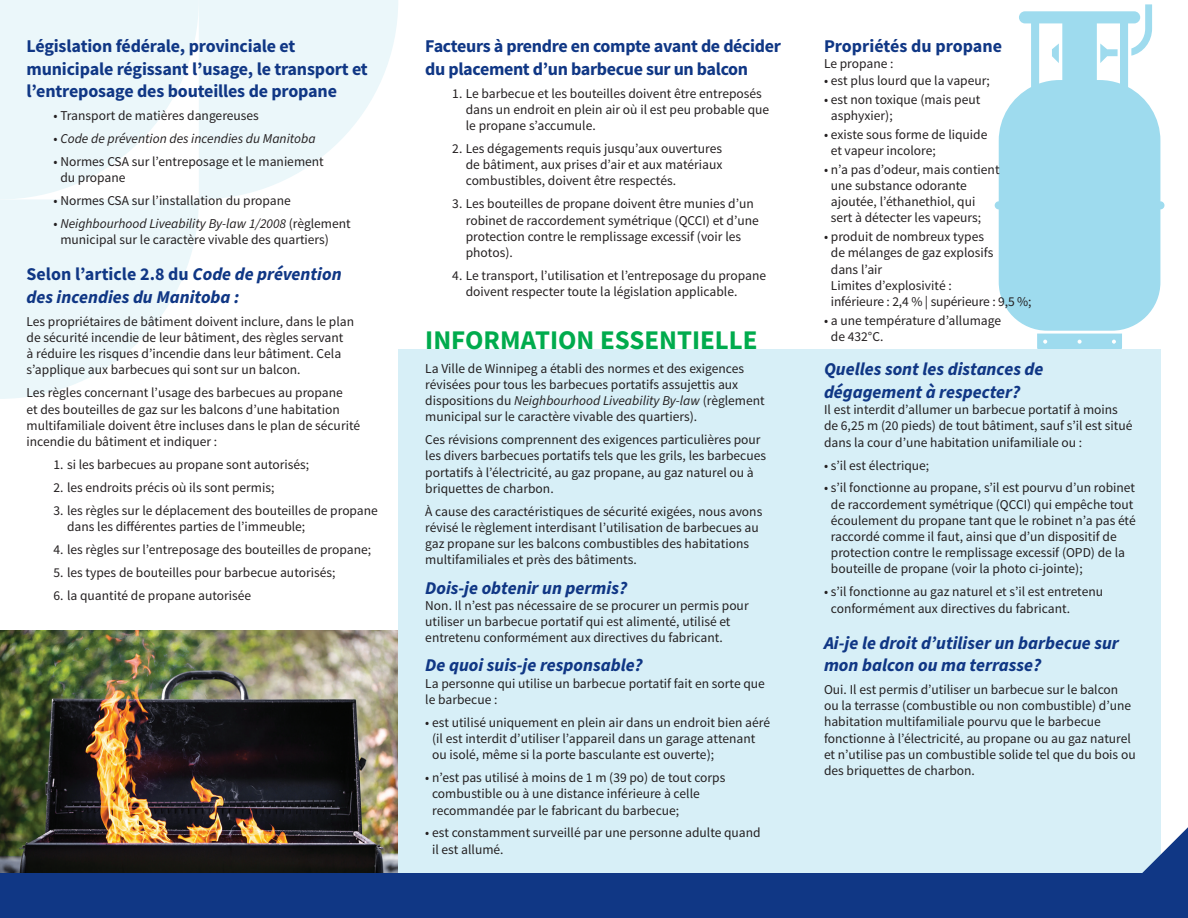
<style>
.page{position:relative;width:1188px;height:918px;background:#fff}
.page>*{position:absolute;margin:0;border:0;box-sizing:border-box;transform-origin:0 0}
.t1{font:700 27px "Source Sans Pro";color:#00ab4d}
.t2{font:italic 700 18px/22.5px "Source Sans Pro";color:#103785}
.t3{font:700 18px/22.5px "Source Sans Pro";letter-spacing:-.01em;color:#103785}
.t4{font:13.5px/16.2px "Source Sans Pro";color:#231f20}
.t5{font:italic 13.5px "Source Sans Pro";color:#231f20}
.s1{font-style:normal}
.s2{font-style:italic}
</style>
<div class="page">
<svg style="left:0;top:0;width:398px;height:399px"></svg>
<svg style="left:1037px;top:334px;width:85px;height:16px"></svg>
<svg style="left:1145px;top:4px;width:7px;height:7px"></svg>
<svg style="left:995px;top:11px;width:169px;height:320px;fill:#9edbee"></svg>
<img style="left:0;top:631px;width:398px;height:242px">
<div style="left:398px;top:350px;width:763px;height:568px;background:#d7eff7"></div>
<svg style="left:1142px;top:827px;width:46px;height:46px"></svg>
<div style="left:0;top:873px;width:1188px;height:45px;background:#103785"></div>
<h2 class="t3" style="left:27px;top:36px;width:343px">Législation fédérale, provinciale et municipale régissant l’usage, le transport et l’entreposage des bouteilles de propane</h2>
<p class="t4" style="left:54px;top:108px;width:207px">• Transport de matières dangereuses</p>
<p class="t5" style="left:54px;top:130px;width:264px"><span class="s1">•</span> Code de prévention des incendies du Manitoba</p>
<p class="t4" style="left:60px;top:154px;width:265px;text-indent:-7px">• Normes CSA sur l’entreposage et le maniement du propane</p>
<p class="t4" style="left:54px;top:193px;width:239px">• Normes CSA sur l’installation du propane</p>
<p class="t4" style="left:60px;top:216px;width:292px;text-indent:-7px">• <span class="s2">Neighbourhood Liveability By-law 1/2008</span> (règlement municipal sur le caractère vivable des quartiers)</p>
<h2 class="t2" style="left:27px;top:264px;width:317px"><span class="s1">Selon l’article 2.8 du</span> Code de prévention des incendies du Manitoba :</h2>
<p class="t4" style="left:27px;top:313px;width:329px">Les propriétaires de bâtiment doivent inclure, dans le plan de sécurité incendie de leur bâtiment, des règles servant<br>à réduire les risques d’incendie dans leur bâtiment. Cela s’applique aux barbecues qui sont sur un balcon.</p>
<p class="t4" style="left:27px;top:385px;width:335px">Les règles concernant l’usage des barbecues au propane<br>et des bouteilles de gaz sur les balcons d’une habitation multifamiliale doivent être incluses dans le plan de sécurité incendie du bâtiment et indiquer :</p>
<p class="t4" style="left:54px;top:457px;width:257px">1. si les barbecues au propane sont autorisés;</p>
<p class="t4" style="left:54px;top:480px;width:222px">2. les endroits précis où ils sont permis;</p>
<p class="t4" style="left:67px;top:502px;width:312px;text-indent:-14px">3. les règles sur le déplacement des bouteilles de propane dans les différentes parties de l’immeuble;</p>
<p class="t4" style="left:54px;top:542px;width:319px">4. les règles sur l’entreposage des bouteilles de propane;</p>
<p class="t4" style="left:54px;top:565px;width:283px">5. les types de bouteilles pour barbecue autorisés;</p>
<p class="t4" style="left:54px;top:588px;width:199px">6. la quantité de propane autorisée</p>
<h2 class="t3" style="left:425px;top:36px;width:357px">Facteurs à prendre en compte avant de décider du placement d’un barbecue sur un balcon</h2>
<p class="t4" style="left:466px;top:85px;width:305px;text-indent:-14px">1. Le barbecue et les bouteilles doivent être entreposés dans un endroit en plein air où il est peu probable que le propane s’accumule.</p>
<p class="t4" style="left:466px;top:141px;width:258px;text-align:justify;text-indent:-14px">2. Les dégagements requis jusqu’aux ouvertures de bâtiment, aux prises d’air et aux matériaux combustibles, doivent être respectés.</p>
<p class="t4" style="left:466px;top:196px;width:295px;text-indent:-14px">3. Les bouteilles de propane doivent être munies d’un robinet de raccordement symétrique (QCCI) et d’une protection contre le remplissage excessif (voir les photos).</p>
<p class="t4" style="left:466px;top:268px;width:302px;text-indent:-14px">4. Le transport, l’utilisation et l’entreposage du propane doivent respecter toute la législation applicable.</p>
<h1 class="t1" style="left:425px;top:323px;width:334px">INFORMATION ESSENTIELLE</h1>
<p class="t4" style="left:425px;top:360px;width:341px">La Ville de Winnipeg a établi des normes et des exigences révisées pour tous les barbecues portatifs assujettis aux dispositions du <span class="s2">Neighbourhood Liveability By-law</span> (règlement municipal sur le caractère vivable des quartiers).</p>
<p class="t4" style="left:425px;top:432px;width:342px">Ces révisions comprennent des exigences particulières pour les divers barbecues portatifs tels que les grils, les barbecues portatifs à l’électricité, au gaz propane, au gaz naturel ou à briquettes de charbon.</p>
<p class="t4" style="left:425px;top:503px;width:339px">À cause des caractéristiques de sécurité exigées, nous avons révisé le règlement interdisant l’utilisation de barbecues au gaz propane sur les balcons combustibles des habitations multifamiliales et près des bâtiments.</p>
<h2 class="t2" style="left:425px;top:577px;width:203px">Dois-je obtenir un permis?</h2>
<p class="t4" style="left:425px;top:597px;width:325px">Non. Il n’est pas nécessaire de se procurer un permis pour utiliser un barbecue portatif qui est alimenté, utilisé et entretenu conformément aux directives du fabricant.</p>
<h2 class="t2" style="left:425px;top:655px;width:219px">De quoi suis-je responsable?</h2>
<p class="t4" style="left:425px;top:675px;width:341px">La personne qui utilise un barbecue portatif fait en sorte que le barbecue :</p>
<p class="t4" style="left:432px;top:714px;width:339px;text-indent:-7px">• est utilisé uniquement en plein air dans un endroit bien aéré (il est interdit d’utiliser l’appareil dans un garage attenant ou isolé, même si la porte basculante est ouverte);</p>
<p class="t4" style="left:432px;top:770px;width:295px;text-indent:-7px">• n’est pas utilisé à moins de 1 m (39 po) de tout corps combustible ou à une distance inférieure à celle recommandée par le fabricant du barbecue;</p>
<p class="t4" style="left:432px;top:825px;width:330px;text-indent:-7px">• est constamment surveillé par une personne adulte quand il est allumé.</p>
<h2 class="t3" style="left:824px;top:36px;width:179px">Propriétés du propane</h2>
<p class="t4" style="left:824px;top:56px;width:71px">Le propane :</p>
<p class="t4" style="left:824px;top:72px;width:167px">• est plus lourd que la vapeur;</p>
<p class="t4" style="left:831px;top:91px;width:151px;text-indent:-7px">• est non toxique (mais peut asphyxier);</p>
<p class="t4" style="left:831px;top:126px;width:158px;text-indent:-7px">• existe sous forme de liquide et vapeur incolore;</p>
<p class="t4" style="left:831px;top:161px;width:170px;text-indent:-7px">• n’a pas d’odeur, mais contient une substance odorante ajoutée, l’éthanethiol, qui sert à détecter les vapeurs;</p>
<p class="t4" style="left:831px;top:229px;width:202px;text-indent:-7px">• produit de nombreux types<br>de mélanges de gaz explosifs<br>dans l’air<br>Limites d’explosivité :<br>inférieure : 2,4 % | supérieure : 9,5 %;</p>
<p class="t4" style="left:831px;top:313px;width:172px;text-indent:-7px">• a une température d’allumage de 432°C.</p>
<h2 class="t2" style="left:824px;top:359px;width:221px">Quelles sont les distances de dégagement à respecter?</h2>
<p class="t4" style="left:824px;top:402px;width:310px">Il est interdit d’allumer un barbecue portatif à moins de 6,25 m (20 pieds) de tout bâtiment, sauf s’il est situé dans la cour d’une habitation unifamiliale ou :</p>
<p class="t4" style="left:824px;top:457px;width:107px">• s’il est électrique;</p>
<p class="t4" style="left:831px;top:480px;width:306px;text-indent:-7px">• s’il fonctionne au propane, s’il est pourvu d’un robinet de raccordement symétrique (QCCI) qui empêche tout écoulement du propane tant que le robinet n’a pas été raccordé comme il faut, ainsi que d’un dispositif de protection contre le remplissage excessif (OPD) de la bouteille de propane (voir la photo ci-jointe);</p>
<p class="t4" style="left:831px;top:584px;width:274px;text-indent:-7px">• s’il fonctionne au gaz naturel et s’il est entretenu conformément aux directives du fabricant.</p>
<h2 class="t2" style="left:824px;top:632px;width:296px">Ai-je le droit d’utiliser un barbecue sur mon balcon ou ma terrasse?</h2>
<p class="t4" style="left:824px;top:682px;width:313px">Oui. Il est permis d’utiliser un barbecue sur le balcon ou la terrasse (combustible ou non combustible) d’une habitation multifamiliale pourvu que le barbecue fonctionne à l’électricité, au propane ou au gaz naturel et n’utilise pas un combustible solide tel que du bois ou des briquettes de charbon.</p>
</div>
